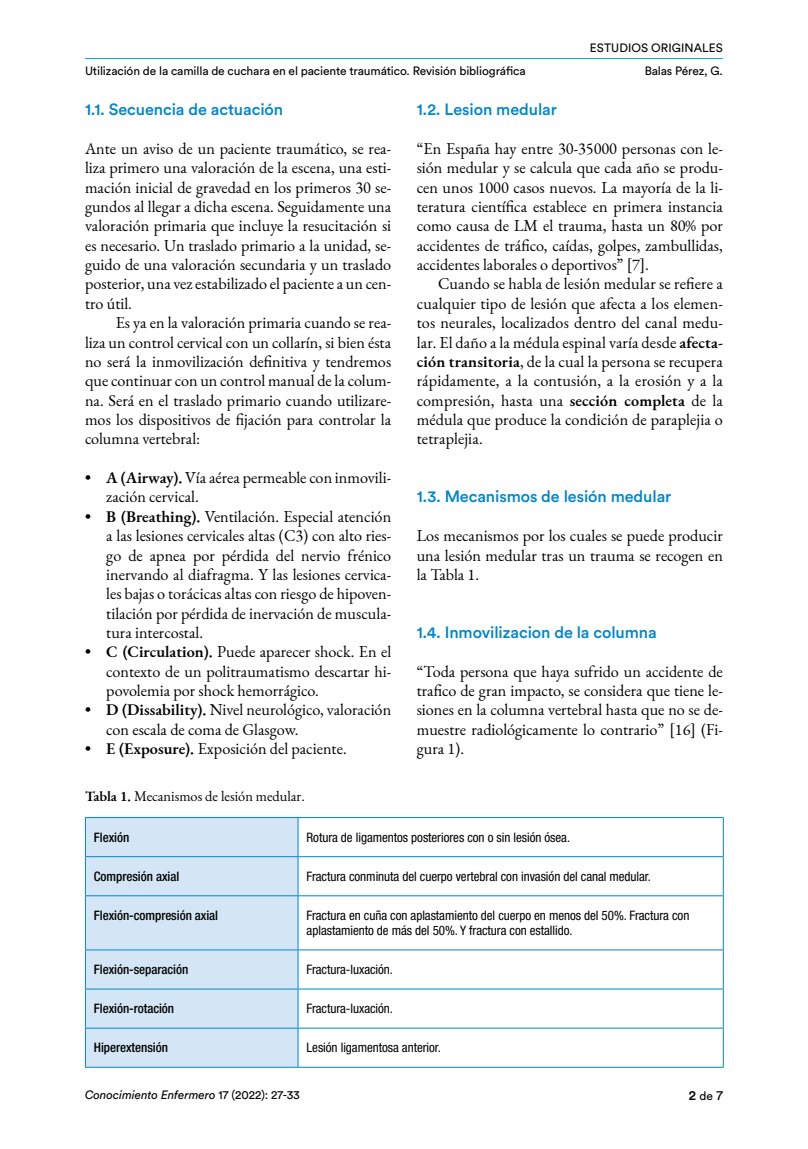
<style>
.page{position:relative;width:808px;height:1149px;background:#fff}
.page>*{position:absolute;margin:0;border:0;box-sizing:border-box;transform-origin:0 0}
.t1{font:16.2px/19.4px "EB Garamond";color:#000;text-align:justify}
.t2{font:500 16.2px "Circular Std";letter-spacing:-.005em;color:#0086cb}
.t3{font:14.4px "EB Garamond";color:#000}
.t4{font:condensed 13.05px/15px "Helvetica Neue LT Pro";letter-spacing:-.005em;color:#000}
.t5{font:500 condensed 13.05px "Helvetica Neue LT Pro";letter-spacing:-.005em;color:#000}
.t6{font:12px "Circular Std";letter-spacing:-.01em;color:#000}
.t7{font:italic 12px "Circular Std";letter-spacing:-.005em;color:#000}
.s1{font-weight:600}
.s2{font-style:normal}
.s3{font-weight:500;font-size:13.5px}
.s4{font-size:13.5px}
</style>
<div class="page">
<hr style="left:85px;top:58px;width:638px;height:1px;background:#009ee0">
<div style="left:86px;top:818px;width:212px;height:248px;background:#d4e6f5"></div>
<hr style="left:85px;top:817px;width:213px;height:1px;background:#0086cb">
<hr style="left:85px;top:817px;width:1px;height:39px;background:#0086cb">
<hr style="left:298px;top:817px;width:426px;height:1px;background:#0086cb">
<hr style="left:298px;top:817px;width:1px;height:39px;background:#0086cb">
<hr style="left:723px;top:817px;width:1px;height:39px;background:#0086cb">
<hr style="left:85px;top:856px;width:213px;height:1px;background:#0086cb">
<hr style="left:85px;top:856px;width:1px;height:39px;background:#0086cb">
<hr style="left:298px;top:856px;width:426px;height:1px;background:#0086cb">
<hr style="left:298px;top:856px;width:1px;height:39px;background:#0086cb">
<hr style="left:723px;top:856px;width:1px;height:39px;background:#0086cb">
<hr style="left:85px;top:895px;width:213px;height:1px;background:#0086cb">
<hr style="left:85px;top:895px;width:1px;height:54px;background:#0086cb">
<hr style="left:298px;top:895px;width:426px;height:1px;background:#0086cb">
<hr style="left:298px;top:895px;width:1px;height:54px;background:#0086cb">
<hr style="left:723px;top:895px;width:1px;height:54px;background:#0086cb">
<hr style="left:85px;top:949px;width:213px;height:1px;background:#0086cb">
<hr style="left:85px;top:950px;width:1px;height:38px;background:#0086cb">
<hr style="left:298px;top:949px;width:426px;height:1px;background:#0086cb">
<hr style="left:298px;top:950px;width:1px;height:38px;background:#0086cb">
<hr style="left:723px;top:950px;width:1px;height:38px;background:#0086cb">
<hr style="left:85px;top:988px;width:213px;height:1px;background:#0086cb">
<hr style="left:85px;top:989px;width:1px;height:38px;background:#0086cb">
<hr style="left:298px;top:988px;width:426px;height:1px;background:#0086cb">
<hr style="left:298px;top:989px;width:1px;height:38px;background:#0086cb">
<hr style="left:723px;top:989px;width:1px;height:38px;background:#0086cb">
<hr style="left:85px;top:1027px;width:213px;height:1px;background:#0086cb">
<hr style="left:85px;top:1028px;width:1px;height:38px;background:#0086cb">
<hr style="left:298px;top:1027px;width:426px;height:1px;background:#0086cb">
<hr style="left:298px;top:1028px;width:1px;height:38px;background:#0086cb">
<hr style="left:723px;top:1028px;width:1px;height:38px;background:#0086cb">
<hr style="left:85px;top:1066px;width:213px;height:1px;background:#0086cb">
<hr style="left:298px;top:1066px;width:426px;height:1px;background:#0086cb">
<p class="t6" style="left:590px;top:41px;width:134px">ESTUDIOS ORIGINALES</p>
<p class="t6" style="left:85px;top:63px;width:442px">Utilización de la camilla de cuchara en el paciente traumático. Revisión bibliográfica</p>
<p class="t6" style="left:645px;top:63px;width:80px">Balas Pérez, G.</p>
<p class="t2" style="left:85px;top:99px;width:200px">1.1. Secuencia de actuación</p>
<p class="t1" style="left:85px;top:139px;width:308px">Ante un aviso de un paciente traumático, se rea&shy;liza primero una valoración de la escena, una esti&shy;mación inicial de gravedad en los primeros 30 se&shy;gundos al llegar a dicha escena. Seguidamente una valoración primaria que incluye la resucitación si es necesario. Un traslado primario a la unidad, se&shy;guido de una valoración secundaria y un traslado posterior, una vez estabilizado el paciente a un cen&shy;tro útil.</p>
<p class="t1" style="left:85px;top:313px;width:308px;text-indent:31px">Es ya en la valoración primaria cuando se rea&shy;liza un control cervical con un collarín, si bien ésta no será la inmovilización definitiva y tendremos que continuar con un control manual de la colum&shy;na. Será en el traslado primario cuando utilizare&shy;mos los dispositivos de fijación para controlar la columna vertebral:</p>
<p class="t1" style="left:106px;top:468px;width:286px;text-indent:-21px"><span class="s1">• A (Airway).</span> Vía aérea permeable con inmovili&shy;zación cervical.</p>
<p class="t1" style="left:106px;top:506px;width:286px;text-indent:-21px"><span class="s1">• B (Breathing).</span> Ventilación. Especial atención a las lesiones cervicales altas (C3) con alto ries&shy;go de apnea por pérdida del nervio frénico inervando al diafragma. Y las lesiones cervica&shy;les bajas o torácicas altas con riesgo de hipoven&shy;tilación por pérdida de inervación de muscula&shy;tura intercostal.</p>
<p class="t1" style="left:106px;top:642px;width:286px;text-indent:-21px"><span class="s1">• C (Circulation).</span> Puede aparecer shock. En el contexto de un politraumatismo descartar hi&shy;povolemia por shock hemorrágico.</p>
<p class="t1" style="left:106px;top:700px;width:286px;text-indent:-21px"><span class="s1">• D (Dissability).</span> Nivel neurológico, valoración con escala de coma de Glasgow.</p>
<p class="t1" style="left:85px;top:739px;width:263px"><span class="s1">• E (Exposure).</span> Exposición del paciente.</p>
<p class="t3" style="left:85px;top:786px;width:221px"><span class="s1">Tabla 1.</span> Mecanismos de lesión medular.</p>
<p class="t2" style="left:417px;top:99px;width:142px">1.2. Lesion medular</p>
<p class="t1" style="left:417px;top:139px;width:308px">“En España hay entre 30-35000 personas con le&shy;sión medular y se calcula que cada año se produ&shy;cen unos 1000 casos nuevos. La mayoría de la li&shy;teratura científica establece en primera instancia como causa de LM el trauma, hasta un 80% por accidentes de tráfico, caídas, golpes, zambullidas, accidentes laborales o deportivos” [7].</p>
<p class="t1" style="left:417px;top:274px;width:308px;text-indent:21px">Cuando se habla de lesión medular se refiere a cualquier tipo de lesión que afecta a los elemen&shy;tos neurales, localizados dentro del canal medu&shy;lar. El daño a la médula espinal varía desde <span class="s1">afecta&shy;ción transitoria</span>, de la cual la persona se recupera rápidamente, a la contusión, a la erosión y a la compresión, hasta una <span class="s1">sección completa</span> de la médula que produce la condición de paraplejia o tetraplejia.</p>
<p class="t2" style="left:417px;top:486px;width:256px">1.3. Mecanismos de lesión medular</p>
<p class="t1" style="left:417px;top:526px;width:308px">Los mecanismos por los cuales se puede producir una lesión medular tras un trauma se recogen en la Tabla 1.</p>
<p class="t2" style="left:417px;top:622px;width:241px">1.4. Inmovilizacion de la columna</p>
<p class="t1" style="left:417px;top:661px;width:308px">“Toda persona que haya sufrido un accidente de trafico de gran impacto, se considera que tiene le&shy;siones en la columna vertebral hasta que no se de&shy;muestre radiológicamente lo contrario” [16] (Fi&shy;gura 1).</p>
<p class="t5" style="left:94px;top:829px;width:37px">Flexión</p>
<p class="t4" style="left:307px;top:829px;width:265px">Rotura de ligamentos posteriores con o sin lesión ósea.</p>
<p class="t5" style="left:94px;top:868px;width:87px">Compresión axial</p>
<p class="t4" style="left:307px;top:868px;width:346px">Fractura conminuta del cuerpo vertebral con invasión del canal medular.</p>
<p class="t5" style="left:94px;top:907px;width:126px">Flexión-compresión axial</p>
<p class="t4" style="left:307px;top:907px;width:384px">Fractura en cuña con aplastamiento del cuerpo en menos del 50%. Fractura con aplastamiento de más del 50%. Y fractura con estallido.</p>
<p class="t5" style="left:94px;top:961px;width:96px">Flexión-separación</p>
<p class="t4" style="left:307px;top:961px;width:88px">Fractura-luxación.</p>
<p class="t5" style="left:94px;top:1000px;width:82px">Flexión-rotación</p>
<p class="t4" style="left:307px;top:1000px;width:88px">Fractura-luxación.</p>
<p class="t5" style="left:94px;top:1039px;width:76px">Hiperextensión</p>
<p class="t4" style="left:307px;top:1039px;width:136px">Lesión ligamentosa anterior.</p>
<p class="t7" style="left:85px;top:1087px;width:216px">Conocimiento Enfermero <span class="s2">17 (2022): 27-33</span></p>
<p class="t6" style="left:689px;top:1088px;width:36px"><span class="s3">2</span> de <span class="s4">7</span></p>
</div>
